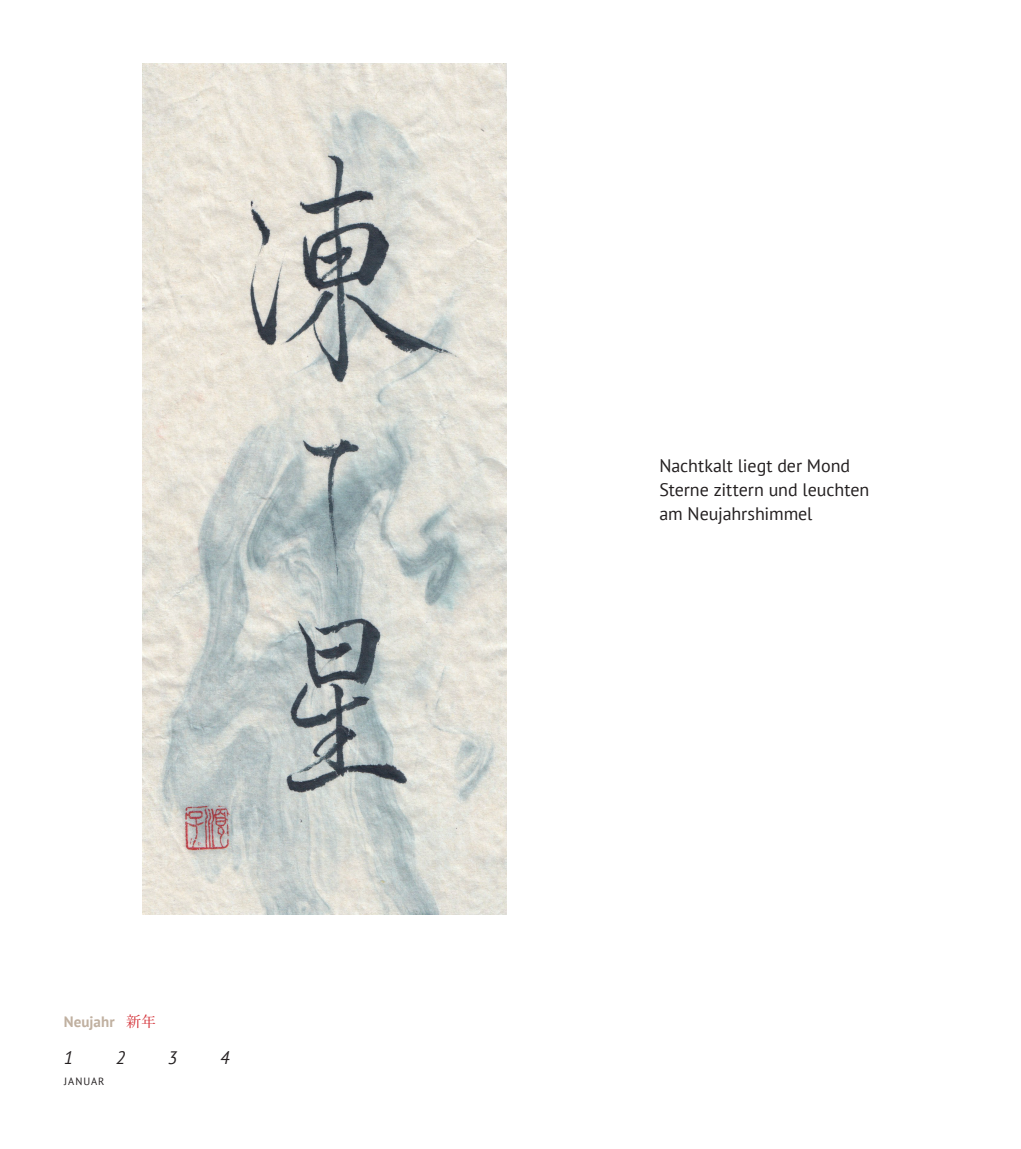
<style>
.page{position:relative;width:1021px;height:1149px;background:#fff}
.page>*{position:absolute;margin:0;border:0;box-sizing:border-box;transform-origin:0 0}
.kenyer{font:18px "PT Sans";letter-spacing:-.005em;color:#231f20}
.t1{font:italic 18px "PT Sans";color:#231f20}
.naptar_felirat{font:700 15px "PT Sans";letter-spacing:.005em;color:#c0b0a0}
.t2{font:10.5px "PT Sans";letter-spacing:.09em;color:#231f20}
.s1{font-family:"Yu Min Pr 6 N";font-weight:400;color:#d1232a}
</style>
<div class="page">
<img style="left:142px;top:64px;width:364px;height:850px">
<p class="naptar_felirat" style="left:64px;top:1011px;width:94px">Neujahr <span class="s1">新年</span></p>
<p class="t1" style="left:64px;top:1046px;width:11px">1</p>
<p class="t1" style="left:116px;top:1046px;width:11px">2</p>
<p class="t1" style="left:168px;top:1046px;width:11px">3</p>
<p class="t1" style="left:220px;top:1046px;width:11px">4</p>
<p class="t2" style="left:64px;top:1073px;width:42px">JANUAR</p>
<p class="kenyer" style="left:659px;top:454px;width:192px">Nachtkalt liegt der Mond</p>
<p class="kenyer" style="left:659px;top:478px;width:211px">Sterne zittern und leuchten</p>
<p class="kenyer" style="left:659px;top:502px;width:155px">am Neujahrshimmel</p>
</div>
